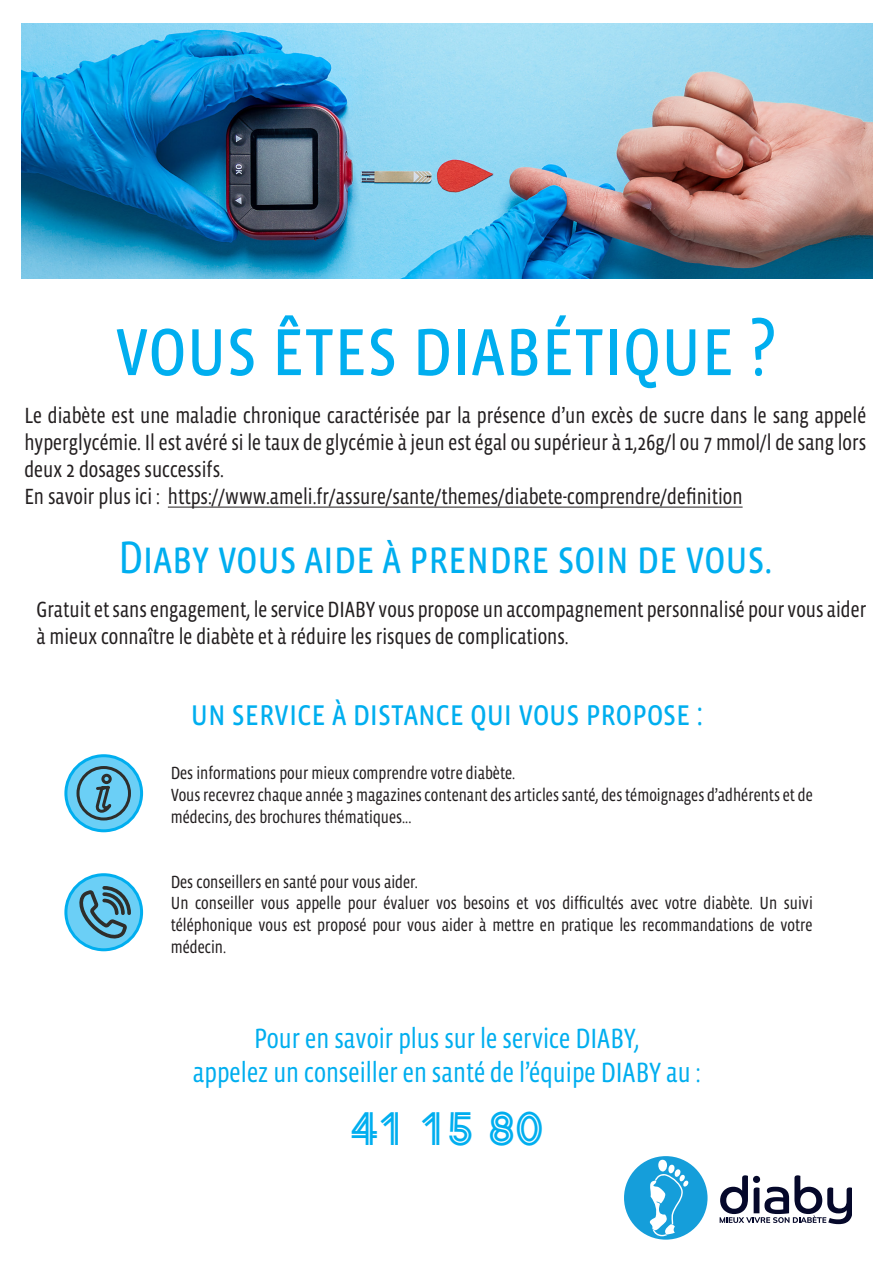
<style>
.page{position:relative;width:893px;height:1263px;background:#fff}
.page>*{position:absolute;margin:0;border:0;box-sizing:border-box;transform-origin:0 0}
.t1{font:84px "Vista Sans Nar OTCE";color:#00aeef}
.t2{font:46.5px "Vista Sans Nar OTCE";color:#00aeef}
.t3{font:46.5px "Arya Double";color:#00aeef}
.t4{font:36px "Vista Sans Nar OTCE";color:#00aeef}
.t5{font:28.5px "Vista Sans Nar OTCE";color:#00aeef}
.t6{font:22.5px/27px "Vista Sans Nar OTCE";color:#231f20;text-align:justify}
.t7{font:18px/21.6px "Vista Sans Nar OTCE";color:#231f20}
</style>
<div class="page">
<img style="left:21px;top:23px;width:851px;height:255px">
<hr style="left:168px;top:507px;width:575px;height:1px;background:#231f20">
<svg style="left:66px;top:756px;width:76px;height:75px"></svg>
<div style="left:64px;top:754px;width:79px;height:78px;border:3px solid #00aeef;border-radius:50%"></div>
<svg style="left:66px;top:875px;width:76px;height:75px"></svg>
<div style="left:64px;top:873px;width:79px;height:78px;border:3px solid #00aeef;border-radius:50%"></div>
<svg style="left:75px;top:764px;width:57px;height:58px;background:#5aa8c6"></svg>
<svg style="left:78px;top:884px;width:55px;height:68px;background:#5fa9c5"></svg>
<svg style="left:720px;top:1175px;width:132px;height:49px"></svg>
<svg style="left:624px;top:1156px;width:83px;height:83px"></svg>
<p class="t1" style="left:115px;top:299px;width:663px">vous êtes diabétique ?</p>
<p class="t6" style="left:24px;top:402px;width:843px">Le diabète est une maladie chronique caractérisée par la présence d’un excès de sucre dans le sang appelé hyperglycémie. Il est avéré si le taux de glycémie à jeun est égal ou supérieur à 1,26g/l ou 7 mmol/l de sang lors deux 2 dosages successifs.</p>
<p class="t6" style="left:24px;top:483px;width:720px">En savoir plus ici : https://www.ameli.fr/assure/sante/themes/diabete-comprendre/definition</p>
<p class="t2" style="left:118px;top:531px;width:655px">Diaby vous aide à prendre soin de vous.</p>
<p class="t6" style="left:36px;top:596px;width:831px">Gratuit et sans engagement, le service DIABY vous propose un accompagnement personnalisé pour vous aider à mieux connaître le diabète et à réduire les risques de complications.</p>
<p class="t4" style="left:191px;top:692px;width:514px">un service à distance qui vous propose :</p>
<p class="t7" style="left:171px;top:762px;width:346px">Des informations pour mieux comprendre votre diabète.</p>
<p class="t7" style="left:171px;top:784px;width:644px">Vous recevrez chaque année 3 magazines contenant des articles santé, des témoignages d’adhérents et de médecins, des brochures thématiques...</p>
<p class="t7" style="left:171px;top:871px;width:249px">Des conseillers en santé pour vous aider.</p>
<p class="t7" style="left:171px;top:892px;width:644px;text-align:justify">Un conseiller vous appelle pour évaluer vos besoins et vos difficultés avec votre diabète. Un suivi téléphonique vous est proposé pour vous aider à mettre en pratique les recommandations de votre médecin.</p>
<p class="t5" style="left:254px;top:1022px;width:387px">Pour en savoir plus sur le service DIABY,</p>
<p class="t5" style="left:193px;top:1056px;width:509px">appelez un conseiller en santé de l’équipe DIABY au :</p>
<p class="t3" style="left:350px;top:1100px;width:194px">41 15 80</p>
</div>
